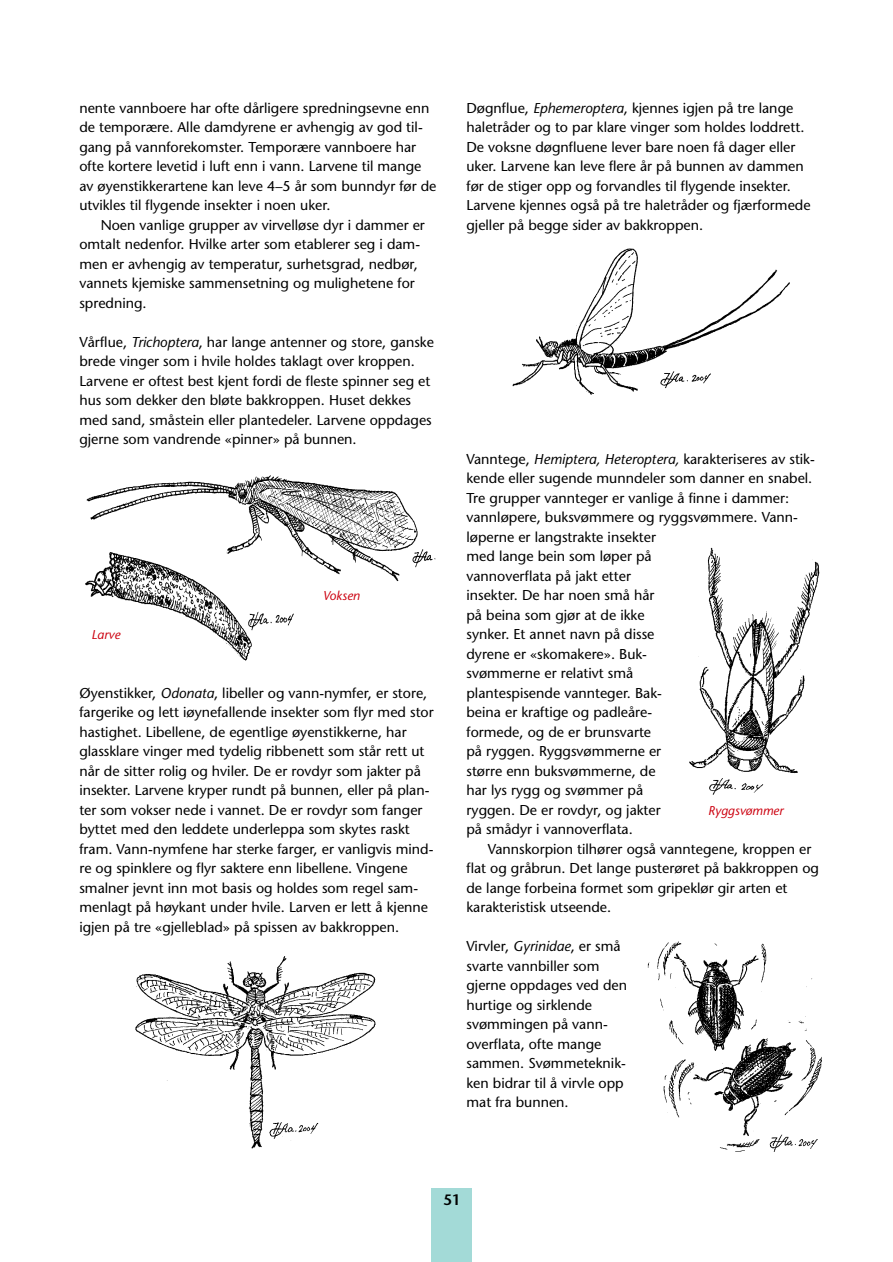
<style>
.page{position:relative;width:893px;height:1262px;background:#fff}
.page>*{position:absolute;margin:0;border:0;box-sizing:border-box;transform-origin:0 0}
.t1{font:600 15px "Stone Sans";color:#000}
.t2{font:14.25px/19.5px "Stone Sans";color:#000}
.t3{font:italic 12.75px "Stone Sans";color:#cc000f}
.s1{font-style:italic}
</style>
<div class="page">
<div style="left:431px;top:1188px;width:41px;height:74px;background:#a3dad7"></div>
<img style="left:85px;top:475px;width:351px;height:186px">
<div style="left:90px;top:621px;width:96px;height:51px;background:#fff"></div>
<div style="left:321px;top:582px;width:96px;height:51px;background:#fff"></div>
<img style="left:135px;top:956px;width:241px;height:193px">
<img style="left:512px;top:248px;width:278px;height:147px">
<img style="left:689px;top:547px;width:131px;height:248px">
<img style="left:647px;top:941px;width:175px;height:211px">
<p class="t2" style="left:79px;top:99px;width:358px">nente vannboere har ofte dårligere spredningsevne enn de temporære. Alle damdyrene er avhengig av god til&shy;gang på vannforekomster. Temporære vannboere har ofte kortere levetid i luft enn i vann. Larvene til mange av øyenstikkerartene kan leve 4–5 år som bunndyr før de utvikles til flygende insekter i noen uker.</p>
<p class="t2" style="left:79px;top:216px;width:347px;text-indent:21px">Noen vanlige grupper av virvelløse dyr i dammer er omtalt nedenfor. Hvilke arter som etablerer seg i dam&shy;men er avhengig av temperatur, surhetsgrad, nedbør, vannets kjemiske sammensetning og mulighetene for spredning.</p>
<p class="t2" style="left:79px;top:333px;width:356px">Vårflue, <span class="s1">Trichoptera</span>, har lange antenner og store, ganske brede vinger som i hvile holdes taklagt over kroppen.<br>Larvene er oftest best kjent fordi de fleste spinner seg et hus som dekker den bløte bakkroppen. Huset dekkes med sand, småstein eller plantedeler. Larvene oppdages gjerne som vandrende «pinner» på bunnen.</p>
<p class="t3" style="left:92px;top:630px;width:30px">Larve</p>
<p class="t3" style="left:323px;top:591px;width:39px">Voksen</p>
<p class="t2" style="left:79px;top:684px;width:356px">Øyenstikker, <span class="s1">Odonata</span>, libeller og vann-nymfer, er store, fargerike og lett iøynefallende insekter som flyr med stor hastighet. Libellene, de egentlige øyenstikkerne, har glassklare vinger med tydelig ribbenett som står rett ut når de sitter rolig og hviler. De er rovdyr som jakter på insekter. Larvene kryper rundt på bunnen, eller på plan&shy;ter som vokser nede i vannet. De er rovdyr som fanger byttet med den leddete underleppa som skytes raskt fram. Vann-nymfene har sterke farger, er vanligvis mind&shy;re og spinklere og flyr saktere enn libellene. Vingene smalner jevnt inn mot basis og holdes som regel sam&shy;menlagt på høykant under hvile. Larven er lett å kjenne igjen på tre «gjelleblad» på spissen av bakkroppen.</p>
<p class="t2" style="left:466px;top:99px;width:345px">Døgnflue, <span class="s1">Ephemeroptera</span>, kjennes igjen på tre lange haletråder og to par klare vinger som holdes loddrett.<br>De voksne døgnfluene lever bare noen få dager eller uker. Larvene kan leve flere år på bunnen av dammen før de stiger opp og forvandles til flygende insekter.<br>Larvene kjennes også på tre haletråder og fjærformede gjeller på begge sider av bakkroppen.</p>
<p class="t2" style="left:466px;top:450px;width:350px">Vanntege, <span class="s1">Hemiptera, Heteroptera,</span> karakteriseres av stik&shy;kende eller sugende munndeler som danner en snabel.<br>Tre grupper vannteger er vanlige å finne i dammer: vannløpere, buksvømmere og ryggsvømmere. Vann&shy;løperne er langstrakte insekter<br>med lange bein som løper på<br>vannoverflata på jakt etter<br>insekter. De har noen små hår<br>på beina som gjør at de ikke<br>synker. Et annet navn på disse<br>dyrene er «skomakere». Buk-<br>svømmerne er relativt små<br>plantespisende vannteger. Bak-<br>beina er kraftige og padleåre-<br>formede, og de er brunsvarte<br>på ryggen. Ryggsvømmerne er<br>større enn buksvømmerne, de<br>har lys rygg og svømmer på<br>ryggen. De er rovdyr, og jakter<br>på smådyr i vannoverflata.</p>
<p class="t2" style="left:466px;top:840px;width:354px;text-indent:21px">Vannskorpion tilhører også vanntegene, kroppen er flat og gråbrun. Det lange pusterøret på bakkroppen og de lange forbeina formet som gripeklør gir arten et karakteristisk utseende.</p>
<p class="t2" style="left:466px;top:938px;width:162px">Virvler, <span class="s1">Gyrinidae</span>, er små svarte vannbiller som gjerne oppdages ved den hurtige og sirklende svømmingen på vann&shy;overflata, ofte mange sammen. Svømmeteknik&shy;ken bidrar til å virvle opp mat fra bunnen.</p>
<p class="t3" style="left:708px;top:805px;width:77px">Ryggsvømmer</p>
<p class="t1" style="left:443px;top:1193px;width:19px">51</p>
</div>
